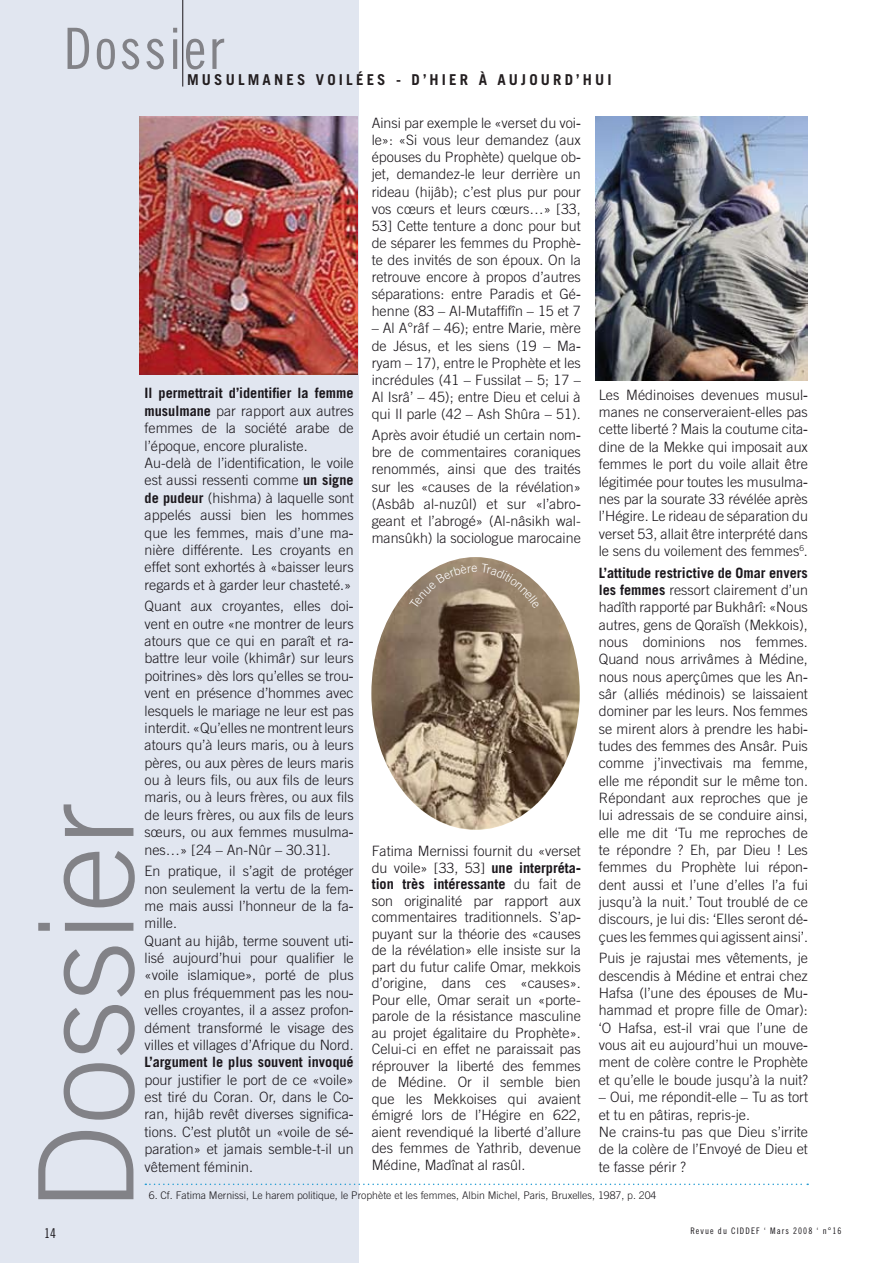
<style>
.page{position:relative;width:893px;height:1263px;background:#fff}
.page>*{position:absolute;margin:0;border:0;box-sizing:border-box;transform-origin:0 0}
.t1{font:57px "Trade Gothic Cond Eighteen";letter-spacing:.045em;color:#828287}
.t2{font:700 15px "Trade Gothic";letter-spacing:.21em;color:#231e20}
.t3{font:300 14.25px/17.4px "Trade Gothic";color:#1a161b;text-align:justify}
.t4{font:700 14.25px "Trade Gothic";color:#1a161b}
.t5{font:13.5px "Trade Gothic Cond Eighteen";color:#1a171b}
.t6{font:300 10.5px "Trade Gothic";color:#1a171b}
.t7{font:9px "Trade Gothic Cond Eighteen";letter-spacing:.12em;color:#1a171b}
.s1{font-weight:700}
</style>
<div class="page">
<div style="left:0;top:0;width:359px;height:1263px;background:#e1e6f0"></div>
<hr style="left:182px;top:0;width:1px;height:87px;background:#1a161b">
<svg style="left:38px;top:1131px;width:95px;height:68px"></svg>
<svg style="left:64px;top:1063px;width:71px;height:57px"></svg>
<svg style="left:64px;top:1005px;width:71px;height:50px"></svg>
<svg style="left:64px;top:946px;width:71px;height:51px"></svg>
<svg style="left:38px;top:923px;width:95px;height:8px"></svg>
<svg style="left:64px;top:851px;width:71px;height:56px"></svg>
<svg style="left:64px;top:804px;width:69px;height:32px"></svg>
<svg style="left:145px;top:1183px;width:663px;height:2px"></svg>
<img style="left:371px;top:557px;width:209px;height:273px;border-radius:50%">
<img style="left:595px;top:117px;width:213px;height:263px">
<img style="left:139px;top:117px;width:219px;height:258px">
<svg style="left:409px;top:564px;width:131px;height:45px"></svg>
<h1 class="t1" style="left:64px;top:15px;width:162px">Dossier</h1>
<p class="t2" style="left:187px;top:70px;width:426px">MUSULMANES VOILÉES - D’HIER À AUJOURD’HUI</p>
<p class="t5" style="left:44px;top:1225px;width:13px">14</p>
<p class="t3" style="left:372px;top:114px;width:211px">Ainsi par exemple le «verset du voil le»: «Si vous leur demandez (aux épouses du Prophète) quelque obj jet, demandez-le leur derrière un rideau (hijâb); c’est plus pur pour vos cœurs et leurs cœurs…» [33, 53] Cette tenture a donc pour but de séparer les femmes du Prophèt te des invités de son époux. On la retrouve encore à propos d’autres séparations: entre Paradis et Géh henne (83 – Al-Mutaffifîn – 15 et 7</p>
<p class="t3" style="left:372px;top:320px;width:211px">– Al A°râf – 46); entre Marie, mère de Jésus, et les siens (19 – Mar ryam – 17), entre le Prophète et les incrédules (41 – Fussilat – 5; 17 – Al Isrâ’ – 45); entre Dieu et celui à qui Il parle (42 – Ash Shûra – 51).</p>
<p class="t3" style="left:372px;top:426px;width:211px">Après avoir étudié un certain nomb bre de commentaires coraniques renommés, ainsi que des traités sur les «causes de la révélation» (Asbâb al-nuzûl) et sur «l’abrog geant et l’abrogé» (Al-nâsikh wal&shy;mansûkh) la sociologue marocaine</p>
<p class="t3" style="left:145px;top:384px;width:211px;text-align:left"><span class="s1">Il permettrait d’identifier la femme musulmane</span> par rapport aux autres femmes de la société arabe de l’époque, encore pluraliste.<br>Au-delà de l’identification, le voile est aussi ressenti comme <span class="s1">un signe de pudeur</span> (hishma) à laquelle sont appelés aussi bien les hommes que les femmes, mais d’une man nière différente. Les croyants en effet sont exhortés à «baisser leurs regards et à garder leur chasteté.»</p>
<p class="t3" style="left:145px;top:597px;width:211px">Quant aux croyantes, elles doiv vent en outre «ne montrer de leurs atours que ce qui en paraît et rab battre leur voile (khimâr) sur leurs poitrines» dès lors qu’elles se trouv vent en présence d’hommes avec lesquels le mariage ne leur est pas interdit. «Qu’elles ne montrent leurs atours qu’à leurs maris, ou à leurs pères, ou aux pères de leurs maris ou à leurs fils, ou aux fils de leurs maris, ou à leurs frères, ou aux fils de leurs frères, ou aux fils de leurs sœurs, ou aux femmes musulman nes…» [24 – An-Nûr – 30.31].</p>
<p class="t3" style="left:145px;top:862px;width:211px;text-align:left">En pratique, il s’agit de protéger non seulement la vertu de la femm me mais aussi l’honneur de la fam mille.<br>Quant au hijâb, terme souvent util lisé aujourd’hui pour qualifier le «voile islamique», porté de plus en plus fréquemment pas les nouv velles croyantes, il a assez profond dément transformé le visage des villes et villages d’Afrique du Nord.</p>
<p class="t4" style="left:145px;top:1053px;width:211px">L’argument le plus souvent invoqué</p>
<p class="t3" style="left:145px;top:1071px;width:211px">pour justifier le port de ce «voile» est tiré du Coran. Or, dans le Cor ran, hijâb revêt diverses significat tions. C’est plutôt un «voile de sép paration» et jamais semble-t-il un vêtement féminin.</p>
<p class="t3" style="left:599px;top:386px;width:211px">Les Médinoises devenues musulm manes ne conserveraient-elles pas cette liberté ? Mais la coutume citad dine de la Mekke qui imposait aux femmes le port du voile allait être légitimée pour toutes les musulman nes par la sourate 33 révélée après l’Hégire. Le rideau de séparation du verset 53, allait être interprété dans le sens du voilement des femmes<sup>6</sup>.</p>
<p class="t3" style="left:599px;top:563px;width:211px"><span class="s1">L’attitude restrictive de Omar envers les femmes</span> ressort clairement d’un hadîth rapporté par Bukhârî: «Nous autres, gens de Qoraïsh (Mekkois), nous dominions nos femmes.<br>Quand nous arrivâmes à Médine, nous nous aperçûmes que les Ans sâr (alliés médinois) se laissaient dominer par les leurs. Nos femmes se mirent alors à prendre les habit tudes des femmes des Ansâr. Puis comme j’invectivais ma femme, elle me répondit sur le même ton.<br>Répondant aux reproches que je lui adressais de se conduire ainsi, elle me dit ‘Tu me reproches de te répondre ? Eh, par Dieu ! Les femmes du Prophète lui répond dent aussi et l’une d’elles l’a fui jusqu’à la nuit.’ Tout troublé de ce discours, je lui dis: ‘Elles seront déç çues les femmes qui agissent ainsi’.</p>
<p class="t3" style="left:599px;top:949px;width:211px">Puis je rajustai mes vêtements, je descendis à Médine et entrai chez Hafsa (l’une des épouses de Muh hammad et propre fille de Omar): ‘O Hafsa, est-il vrai que l’une de vous ait eu aujourd’hui un mouvem ment de colère contre le Prophète et qu’elle le boude jusqu’à la nuit?</p>
<p class="t3" style="left:599px;top:1088px;width:211px;text-align:left">– Oui, me répondit-elle – Tu as tort et tu en pâtiras, repris-je.<br>Ne crains-tu pas que Dieu s’irrite de la colère de l’Envoyé de Dieu et te fasse périr ?</p>
<p class="t6" style="left:149px;top:1189px;width:509px">6. Cf. Fatima Mernissi, Le harem politique, le Prophète et les femmes, Albin Michel, Paris, Bruxelles, 1987, p. 204</p>
<p class="t3" style="left:372px;top:843px;width:211px;line-height:16.5px">Fatima Mernissi fournit du «verset du voile» [33, 53] <span class="s1">une interprétat tion très intéressante</span> du fait de son originalité par rapport aux commentaires traditionnels. S’app puyant sur la théorie des «causes de la révélation» elle insiste sur la part du futur calife Omar, mekkois d’origine, dans ces «causes».<br>Pour elle, Omar serait un «porte&shy;parole de la résistance masculine au projet égalitaire du Prophète».<br>Celui-ci en effet ne paraissait pas réprouver la liberté des femmes de Médine. Or il semble bien que les Mekkoises qui avaient émigré lors de l’Hégire en 622, aient revendiqué la liberté d’allure des femmes de Yathrib, devenue Médine, Madînat al rasûl.</p>
<p class="t7" style="left:690px;top:1226px;width:153px">Revue du CIDDEF ‘ Mars 2008 ‘ n°16</p>
</div>
